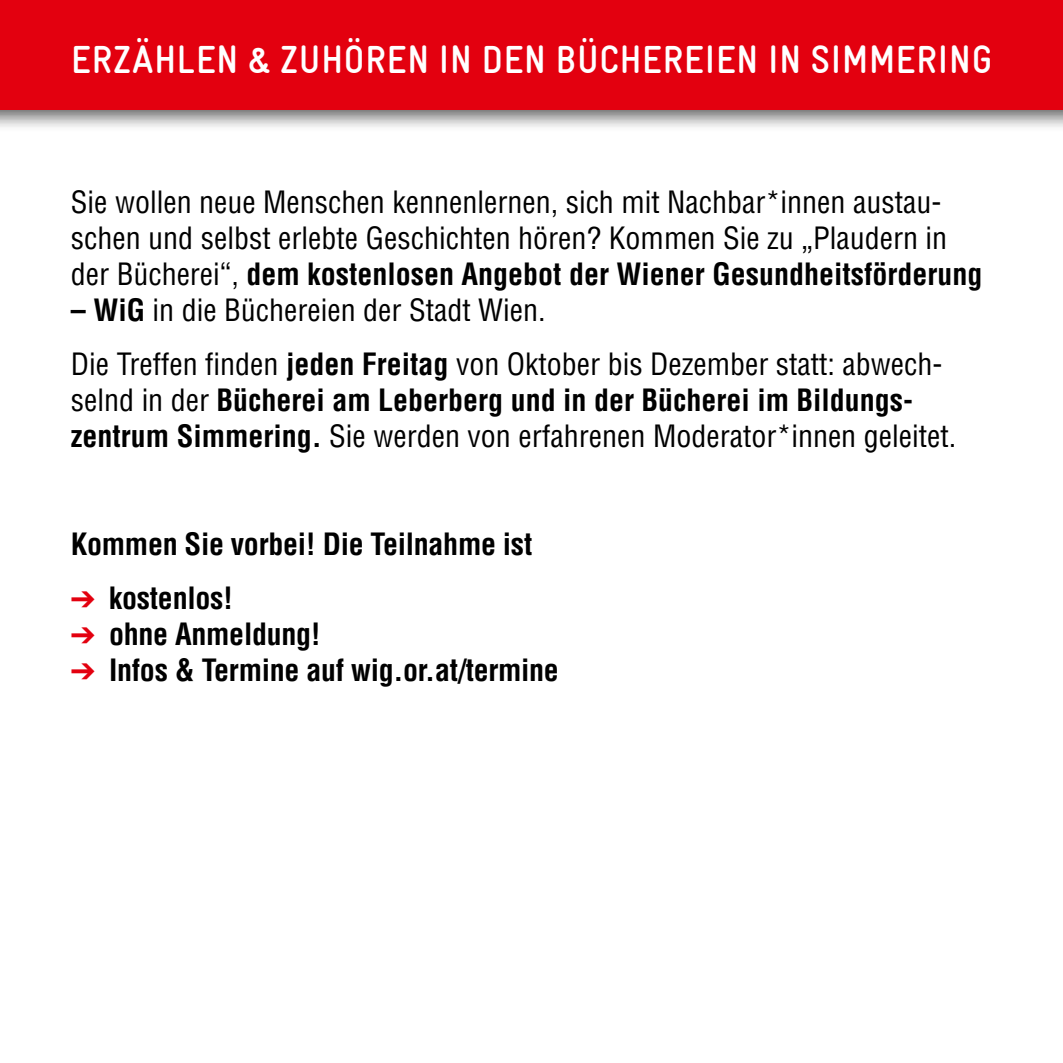
<style>
.page{position:relative;width:1063px;height:1063px;background:#fff}
.page>*{position:absolute;margin:0;border:0;box-sizing:border-box;transform-origin:0 0}
.t1{font:700 condensed 39.5px "Gravur";letter-spacing:.02em;color:#fff}
.t2{font:condensed 30px/36px "Helvetica LT Std";color:#000}
.t3{font:700 condensed 30px/36px "Helvetica LT Std";letter-spacing:-.01em;color:#000}
.s1{font-weight:700}
.s2{font-weight:400}
.s3{color:#e3000f}
</style>
<div class="page">
<div style="left:0;top:0;width:1063px;height:131px;background:#000;opacity:.6"></div>
<div style="left:0;top:0;width:1063px;height:110px;background:#e3000f"></div>
<h1 class="t1" style="left:71px;top:37px;width:923px">ERZÄHLEN &amp; ZUHÖREN IN DEN BÜCHEREIEN IN SIMMERING</h1>
<p class="t2" style="left:71px;top:184px;width:913px">Sie wollen neue Menschen kennenlernen, sich mit Nachbar*innen austau&shy;schen und selbst erlebte Geschichten hören? Kommen Sie zu „Plaudern in der Bücherei“, <span class="s1">dem kostenlosen Angebot der Wiener Gesundheitsförderung</span></p>
<p class="t2" style="left:71px;top:283px;width:873px;line-height:54px"><span class="s1">– WiG</span> in die Büchereien der Stadt Wien.<br>Die Treffen finden <span class="s1">jeden Freitag</span> von Oktober bis Dezember statt: abwech-</p>
<p class="t3" style="left:71px;top:382px;width:887px"><span class="s2">selnd in der</span> Bücherei am Leberberg und in der Bücherei im Bildungs&shy;zentrum Simmering. <span class="s2">Sie werden von erfahrenen Moderator*innen geleitet.</span></p>
<p class="t3" style="left:71px;top:526px;width:463px">Kommen Sie vorbei! Die Teilnahme ist</p>
<p class="t3" style="left:71px;top:580px;width:164px"><span class="s3">➔</span> kostenlos!</p>
<p class="t3" style="left:71px;top:616px;width:251px"><span class="s3">➔</span> ohne Anmeldung!</p>
<p class="t3" style="left:71px;top:652px;width:490px"><span class="s3">➔</span> Infos &amp; Termine auf wig.or.at/termine</p>
</div>
